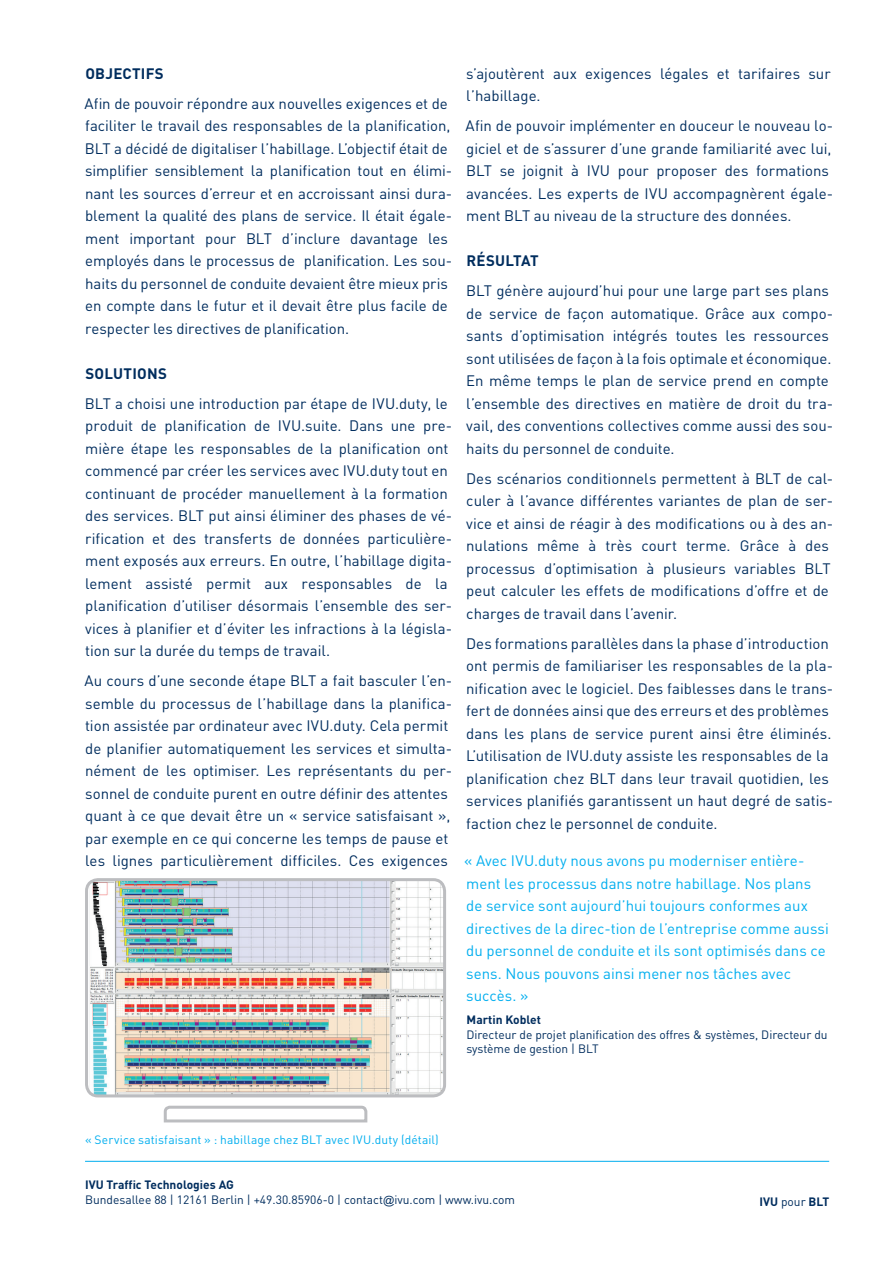
<style>
.page{position:relative;width:893px;height:1263px;background:#fff}
.page>*{position:absolute;margin:0;border:0;box-sizing:border-box;transform-origin:0 0}
.t1{font:15px/22.5px "DIN Pro";color:#002d5e}
.t2{font:15px/22.5px "DIN Pro";color:#00aeef}
.t3{font:700 15px "DIN Pro";letter-spacing:.015em;color:#002d5e}
.t4{font:12px/14.4px "DIN Pro";color:#002d5e}
.t5{font:12px "DIN Pro";letter-spacing:.01em;color:#00aeef}
.t6{font:700 12px "DIN Pro";color:#002d5e}
.s1{font-weight:700}
.s2{font-family:"Arial";font-size:11.25px}
.s3{font-weight:400}
</style>
<div class="page">
<hr style="left:85px;top:1161px;width:744px;height:1px;background:#00aeef">
<img style="left:90px;top:882px;width:355px;height:214px">
<div style="left:85px;top:878px;width:361px;height:219px;border:3px solid #bcbdc0;border-radius:11px"></div>
<svg style="left:163px;top:1105px;width:205px;height:18px"></svg>
<p class="t3" style="left:85px;top:61px;width:80px">OBJECTIFS</p>
<p class="t1" style="left:85px;top:91px;width:369px">Afin de pouvoir répondre aux nouvelles exigences et de faciliter le travail des responsables de la planification, BLT a décidé de digitaliser l’habillage. L’objectif était de simplifier sensiblement la planification tout en élimi&shy;nant les sources d’erreur et en accroissant ainsi dura&shy;blement la qualité des plans de service. Il était égale&shy;ment important pour BLT d’inclure davantage les employés dans le processus de planification. Les sou&shy;haits du personnel de conduite devaient être mieux pris en compte dans le futur et il devait être plus facile de respecter les directives de planification.</p>
<p class="t3" style="left:85px;top:361px;width:83px">SOLUTIONS</p>
<p class="t1" style="left:85px;top:391px;width:369px">BLT a choisi une introduction par étape de IVU.duty, le produit de planification de IVU.suite. Dans une pre&shy;mière étape les responsables de la planification ont commencé par créer les services avec IVU.duty tout en continuant de procéder manuellement à la formation des services. BLT put ainsi éliminer des phases de vé&shy;rification et des transferts de données particulière&shy;ment exposés aux erreurs. En outre, l’habillage digita&shy;lement assisté permit aux responsables de la planification d’utiliser désormais l’ensemble des ser&shy;vices à planifier et d’éviter les infractions à la législa&shy;tion sur la durée du temps de travail.</p>
<p class="t1" style="left:85px;top:668px;width:369px">Au cours d’une seconde étape BLT a fait basculer l’en&shy;semble du processus de l’habillage dans la planifica&shy;tion assistée par ordinateur avec IVU.duty. Cela permit de planifier automatiquement les services et simulta&shy;nément de les optimiser. Les représentants du per&shy;sonnel de conduite purent en outre définir des attentes quant à ce que devait être un « service satisfaisant », par exemple en ce qui concerne les temps de pause et les lignes particulièrement difficiles. Ces exigences</p>
<p class="t1" style="left:466px;top:61px;width:366px">s’ajoutèrent aux exigences légales et tarifaires sur l’habillage.</p>
<p class="t1" style="left:466px;top:113px;width:369px">Afin de pouvoir implémenter en douceur le nouveau lo&shy;giciel et de s’assurer d’une grande familiarité avec lui, BLT se joignit à IVU pour proposer des formations avancées. Les experts de IVU accompagnèrent égale&shy;ment BLT au niveau de la structure des données.</p>
<p class="t3" style="left:466px;top:248px;width:74px">RÉSULTAT</p>
<p class="t1" style="left:466px;top:278px;width:369px">BLT génère aujourd’hui pour une large part ses plans de service de façon automatique. Grâce aux compo&shy;sants d’optimisation intégrés toutes les ressources sont utilisées de façon à la fois optimale et économique.<br>En même temps le plan de service prend en compte l’ensemble des directives en matière de droit du tra&shy;vail, des conventions collectives comme aussi des sou&shy;haits du personnel de conduite.</p>
<p class="t1" style="left:466px;top:466px;width:369px">Des scénarios conditionnels permettent à BLT de cal&shy;culer à l’avance différentes variantes de plan de ser&shy;vice et ainsi de réagir à des modifications ou à des an&shy;nulations même à très court terme. Grâce à des processus d’optimisation à plusieurs variables BLT peut calculer les effets de modifications d’offre et de charges de travail dans l’avenir.</p>
<p class="t1" style="left:466px;top:631px;width:369px">Des formations parallèles dans la phase d’introduction ont permis de familiariser les responsables de la pla&shy;nification avec le logiciel. Des faiblesses dans le trans&shy;fert de données ainsi que des erreurs et des problèmes dans les plans de service purent ainsi être éliminés.<br>L’utilisation de IVU.duty assiste les responsables de la planification chez BLT dans leur travail quotidien, les services planifiés garantissent un haut degré de satis&shy;faction chez le personnel de conduite.</p>
<p class="t2" style="left:464px;top:848px;width:366px">« Avec IVU.duty nous avons pu moderniser entière&shy;ment les processus dans notre habillage. Nos plans de service sont aujourd’hui toujours conformes aux directives de la direc-tion de l’entreprise comme aussi du personnel de conduite et ils sont optimisés dans ce sens. Nous pouvons ainsi mener nos tâches avec succès. »</p>
<p class="t6" style="left:467px;top:1010px;width:76px">Martin Koblet</p>
<p class="t4" style="left:466px;top:1026px;width:363px">Directeur de projet planification des offres &amp; systèmes, Directeur du système de gestion | BLT</p>
<p class="t5" style="left:85px;top:1130px;width:355px">« Service satisfaisant » : habillage chez BLT avec IVU.duty (détail)</p>
<p class="t4" style="left:85px;top:1177px;width:432px"><span class="s1">IVU Traffic Technologies AG<br></span>Bundesallee 88 | 12161 Berlin | +49.30.85906-0 | contact<span class="s2">@</span>ivu.com | www.ivu.com</p>
<p class="t6" style="left:760px;top:1192px;width:71px">IVU <span class="s3">pour</span> BLT</p>
</div>
